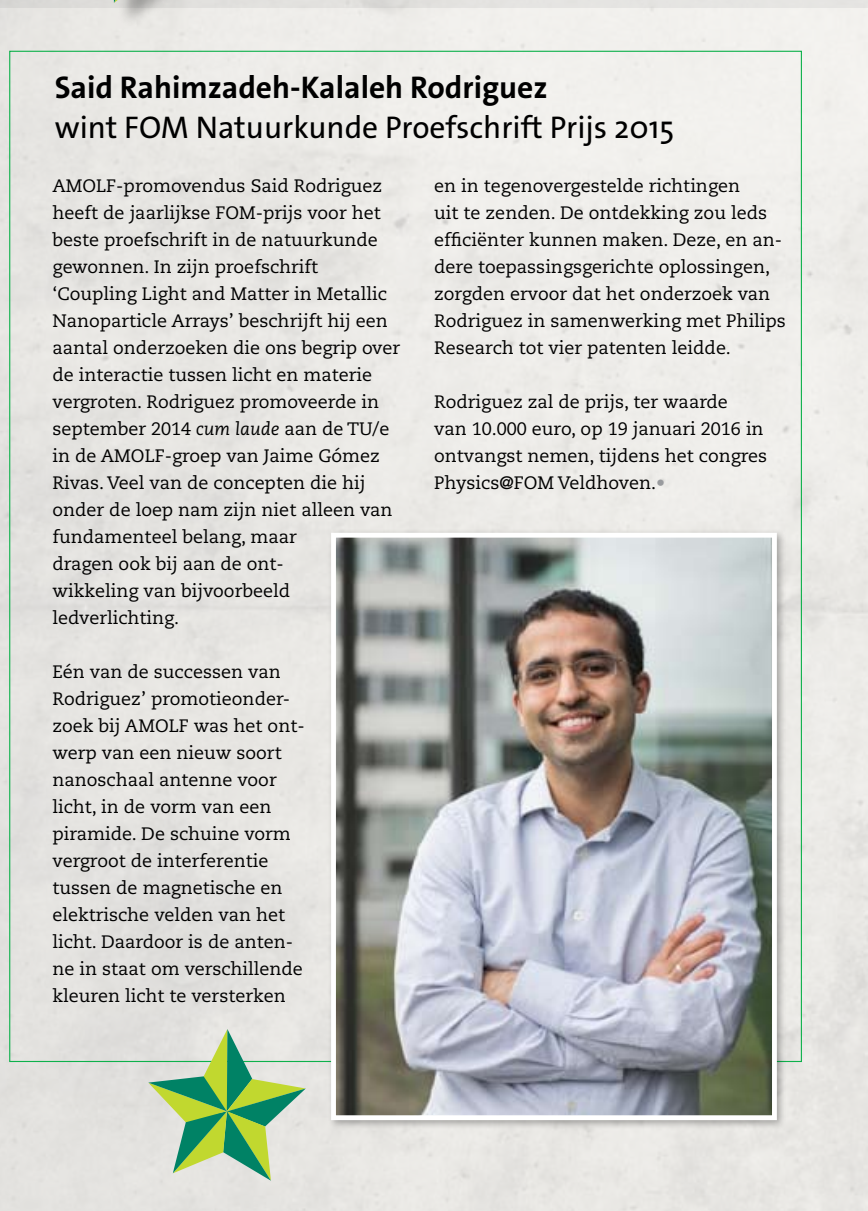
<style>
.page{position:relative;width:868px;height:1211px;background:#fff}
.page>*{position:absolute;margin:0;border:0;box-sizing:border-box;transform-origin:0 0}
.t1{font:31.5px "The Sans Os F";color:#000}
.t2{font:700 31.5px "The Sans Os F";color:#000}
.t3{font:18px/27px "Caecilia";color:#000}
.s1{font-style:italic}
.s2{color:#999b9e}
</style>
<div class="page">
<img style="left:0;top:7px;width:867px;height:1204px">
<svg style="left:0;top:0;width:867px;height:7px;background:#e2e1df"></svg>
<div style="left:327px;top:529px;width:459px;height:601px;background:#000;opacity:.3"></div>
<img style="left:337px;top:539px;width:433px;height:575px">
<div style="left:331px;top:533px;width:445px;height:587px;border:5px solid #fff"></div>
<svg style="left:148px;top:1029px;width:157px;height:152px;background:#abcca0"></svg>
<div style="left:47px;top:0;width:248px;height:27px;background:#000;opacity:.3"></div>
<svg style="left:113px;top:0;width:65px;height:3px"></svg>
<h1 class="t2" style="left:55px;top:67px;width:494px">Said Rahimzadeh-Kalaleh Rodriguez</h1>
<h1 class="t1" style="left:55px;top:107px;width:620px">wint FOM Natuurkunde Proefschrift Prijs 2015</h1>
<p class="t3" style="left:52px;top:173px;width:349px">AMOLF-promovendus Said Rodriguez heeft de jaarlijkse FOM-prijs voor het beste proefschrift in de natuurkunde gewonnen. In zijn proefschrift ‘Coupling Light and Matter in Metallic Nanoparticle Arrays’ beschrijft hij een aantal onderzoeken die ons begrip over de interactie tussen licht en materie vergroten. Rodriguez promoveerde in september 2014 <span class="s1">cum laude</span> aan de TU/e in de AMOLF-groep van Jaime Gómez Rivas. Veel van de concepten die hij onder de loep nam zijn niet alleen van fundamenteel belang, maar<br>dragen ook bij aan de ont-<br>wikkeling van bijvoorbeeld ledverlichting.</p>
<p class="t3" style="left:52px;top:659px;width:253px">Eén van de successen van<br>Rodriguez’ promotieonder&shy;zoek bij AMOLF was het ont&shy;werp van een nieuw soort nanoschaal antenne voor licht, in de vorm van een piramide. De schuine vorm vergroot de interferentie tussen de magnetische en elektrische velden van het licht. Daardoor is de anten&shy;ne in staat om verschillende kleuren licht te versterken</p>
<p class="t3" style="left:434px;top:173px;width:353px">en in tegenovergestelde richtingen<br>uit te zenden. De ontdekking zou leds efficiënter kunnen maken. Deze, en an&shy;dere toepassingsgerichte oplossingen, zorgden ervoor dat het onderzoek van Rodriguez in samenwerking met Philips Research tot vier patenten leidde.</p>
<p class="t3" style="left:434px;top:389px;width:334px">Rodriguez zal de prijs, ter waarde<br>van 10.000 euro, op 19 januari 2016 in ontvangst nemen, tijdens het congres Physics@FOM Veldhoven.<span class="s2">•</span></p>
</div>
